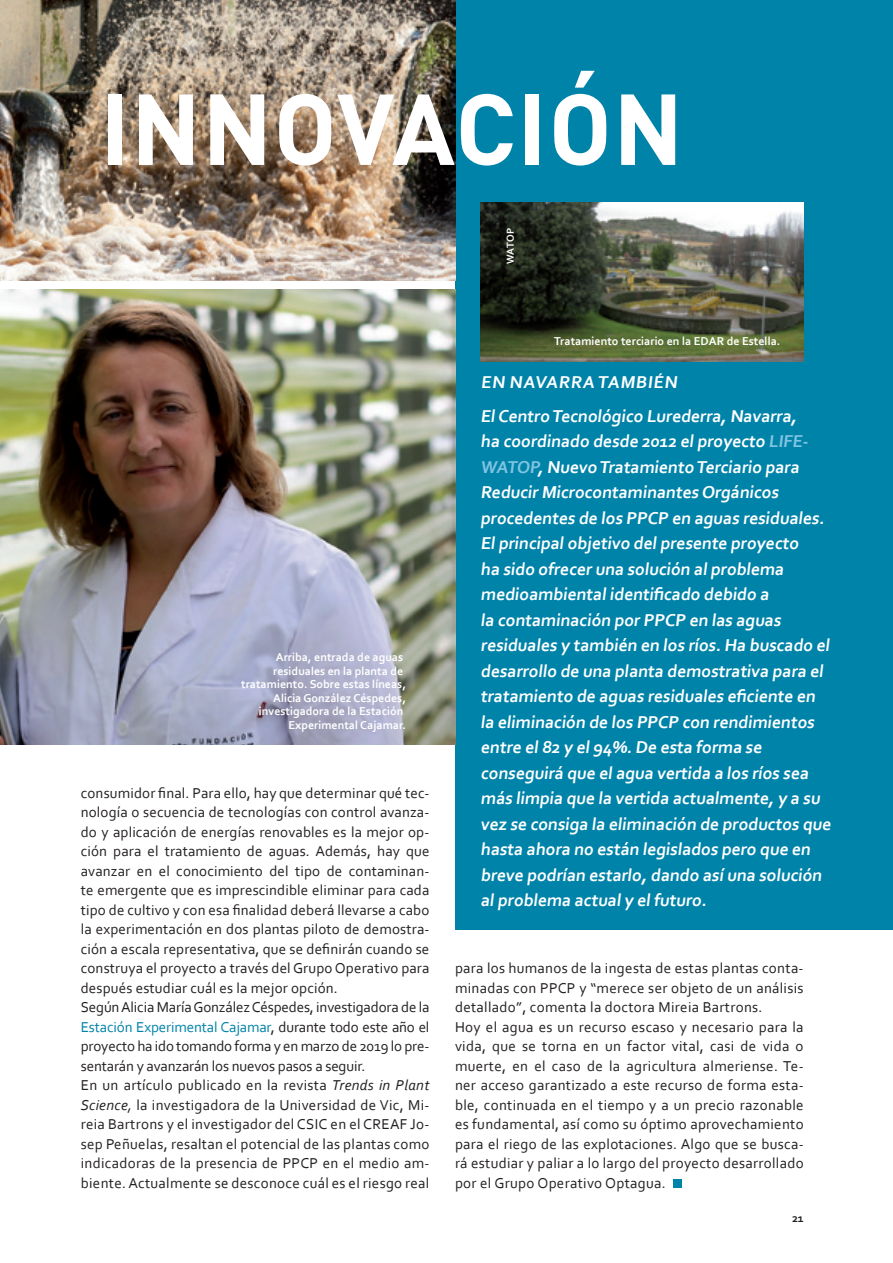
<style>
.page{position:relative;width:893px;height:1263px;background:#fff}
.page>*{position:absolute;margin:0;border:0;box-sizing:border-box;transform-origin:0 0}
.t1{font:700 99px "DIN Pro";letter-spacing:.01em;color:#fff}
.t2{font:700 18px/25.5px "Corbel";letter-spacing:-.155em;color:#fff}
.t3{font:700 18px "Corbel";color:#81c4e2}
.t4{font:15px/19.5px "Corbel";letter-spacing:.02em;color:#231f20}
.t5{font:700 12px/13.5px "Corbel";color:#fff;text-align:right}
.t6{font:700 12px "Corbel";color:#231f20}
.t7{font:700 10.5px "Corbel";letter-spacing:.025em;color:#fff}
.s1{color:#0083a9}
.s2{font-style:italic}
.s3{color:#81c4e2}
</style>
<div class="page">
<div style="left:455px;top:0;width:438px;height:929px;background:#0083a9"></div>
<img style="left:0;top:0;width:455px;height:281px">
<img style="left:480px;top:202px;width:324px;height:159px">
<img style="left:0;top:289px;width:455px;height:456px">
<div style="left:673px;top:1179px;width:8px;height:8px;background:#0083a9"></div>
<h1 class="t1" style="left:100px;top:62px;width:585px">INNOVACIÓN</h1>
<p class="t7" style="left:504px;top:264px;width:38px;rotate:-90deg">watop</p>
<p class="t5" style="left:241px;top:650px;width:167px">Arriba, entrada de aguas residuales en la planta de tratamiento. Sobre estas líneas,<br>Alicia González Céspedes, investigadora de la Estación<br>Experimental Cajamar.</p>
<p class="t4" style="left:81px;top:783px;width:350px">consumidor final. Para ello, hay que determinar qué tec&shy;nología o secuencia de tecnologías con control avanza&shy;do y aplicación de energías renovables es la mejor op&shy;ción para el tratamiento de aguas. Además, hay que avanzar en el conocimiento del tipo de contaminan&shy;te emergente que es imprescindible eliminar para cada tipo de cultivo y con esa finalidad deberá llevarse a cabo la experimentación en dos plantas piloto de demostra&shy;ción a escala representativa, que se definirán cuando se construya el proyecto a través del Grupo Operativo para después estudiar cuál es la mejor opción.<br>Según Alicia María González Céspedes, investigadora de la <span class="s1">Estación Experimental Cajamar</span>, durante todo este año el proyecto ha ido tomando forma y en marzo de 2019 lo pre&shy;sentarán y avanzarán los nuevos pasos a seguir.<br>En un artículo publicado en la revista <span class="s2">Trends in Plant Science,</span> la investigadora de la Universidad de Vic, Mi&shy;reia Bartrons y el investigador del CSIC en el CREAF Jo&shy;sep Peñuelas, resaltan el potencial de las plantas como indicadoras de la presencia de PPCP en el medio am&shy;biente. Actualmente se desconoce cuál es el riesgo real</p>
<p class="t5" style="left:554px;top:334px;width:228px">Tratamiento terciario en la EDAR de Estella.</p>
<p class="t2" style="left:480px;top:364px;width:318px;line-height:34px">E n Navarra también<br>ElCentro Tecnológico Lurederra, Navarra,</p>
<p class="t2" style="left:481px;top:428px;width:298px">ha coordinado desde 2012 elproyecto <span class="s3">LIFE</span></p>
<p class="t3" style="left:802px;top:430px;width:10px">-</p>
<p class="t3" style="left:481px;top:455px;width:28px">WATOP</p>
<p class="t2" style="left:481px;top:453px;width:355px;text-indent:57px">, N uevo Tratamiento Terciario para Reducir M icrocontaminantes Orgánicos procedentes de los PPCP en aguas residuales.<br>Elprincipalobjetivo delpresente proyecto<br>ha sido ofrecer una solución alproblema medioambientalidentificado debido a<br>la contaminación por PPCP en las aguas residuales y también en los ríos.Ha buscado el desarrollo de una planta demostrativa para el tratamiento de aguas residuales eficiente en la eliminación de los PPCP con rendimientos entre el82 y el94%.De esta forma se conseguirá que elagua vertida a los ríos sea más limpia que la vertida actualmente, y a su vez se consiga la eliminación de productos que hasta ahora no están legislados pero que en breve podrían estarlo, dando así una solución alproblema actualy elfuturo.</p>
<p class="t4" style="left:455px;top:958px;width:350px">para los humanos de la ingesta de estas plantas conta&shy;minadas con PPCP y “merece ser objeto de un análisis detallado”, comenta la doctora Mireia Bartrons.<br>Hoy el agua es un recurso escaso y necesario para la vida, que se torna en un factor vital, casi de vida o muerte, en el caso de la agricultura almeriense. Te&shy;ner acceso garantizado a este recurso de forma esta&shy;ble, continuada en el tiempo y a un precio razonable es fundamental, así como su óptimo aprovechamiento para el riego de las explotaciones. Algo que se busca&shy;rá estudiar y paliar a lo largo del proyecto desarrollado por el Grupo Operativo Optagua.</p>
<p class="t6" style="left:792px;top:1211px;width:13px">21</p>
</div>
